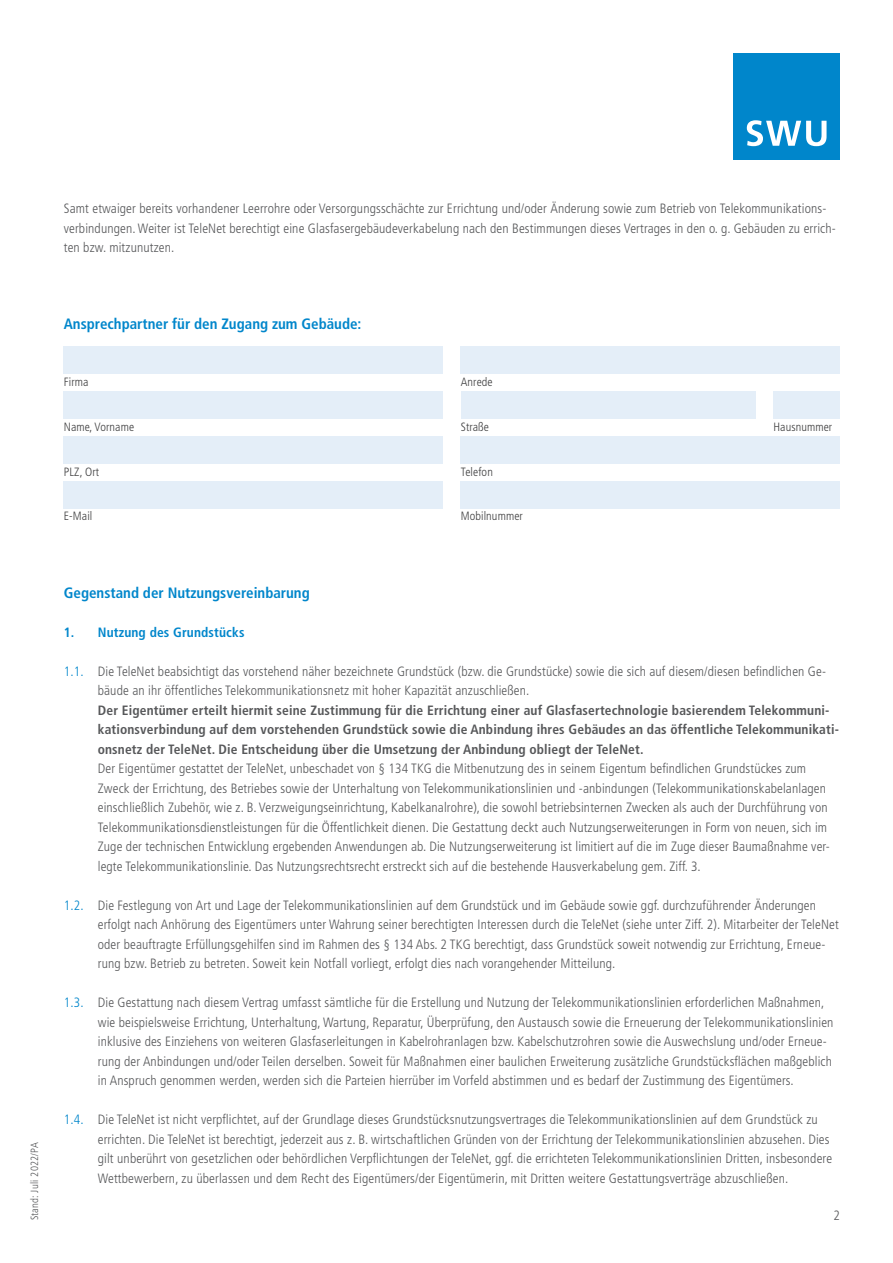
<style>
.page{position:relative;width:893px;height:1263px;background:#fff}
.page>*{position:absolute;margin:0;border:0;box-sizing:border-box;transform-origin:0 0}
.t1{font:700 condensed 15px "Frutiger LT";color:#0086cb}
.t2{font:300 condensed 13.5px/19.5px "Frutiger";letter-spacing:.01em;color:#57585a}
.t3{font:700 condensed 13.5px/19.5px "Frutiger";letter-spacing:.01em;color:#57585a}
.t4{font:700 condensed 13.5px "Frutiger";letter-spacing:.01em;color:#0086cb}
.t5{font:300 condensed 12px "Frutiger LT";letter-spacing:.01em;color:#3e3e3f}
.t6{font:300 condensed 10.5px "Frutiger";letter-spacing:.02em;color:#57585a}
.s1{color:#0086cb}
</style>
<div class="page">
<div style="left:733px;top:53px;width:107px;height:106px;background:#0086cb"></div>
<svg style="left:747px;top:120px;width:79px;height:26px"></svg>
<div style="left:64px;top:346px;width:379px;height:28px;background:#e4eef8"></div>
<div style="left:461px;top:346px;width:379px;height:28px;background:#e4eef8"></div>
<div style="left:64px;top:391px;width:379px;height:27px;background:#e4eef8"></div>
<div style="left:461px;top:481px;width:379px;height:27px;background:#e4eef8"></div>
<div style="left:64px;top:436px;width:379px;height:27px;background:#e4eef8"></div>
<div style="left:64px;top:481px;width:379px;height:27px;background:#e4eef8"></div>
<div style="left:461px;top:436px;width:379px;height:27px;background:#e4eef8"></div>
<div style="left:461px;top:391px;width:294px;height:27px;background:#e4eef8"></div>
<div style="left:773px;top:391px;width:67px;height:27px;background:#e4eef8"></div>
<p class="t2" style="left:64px;top:199px;width:764px">Samt etwaiger bereits vorhandener Leerrohre oder Versorgungsschächte zur Errichtung und/oder Änderung sowie zum Betrieb von Telekommunikations-</p>
<p class="t2" style="left:64px;top:218px;width:773px">verbindungen. Weiter ist TeleNet berechtigt eine Glasfasergebäudeverkabelung nach den Bestimmungen dieses Vertrages in den o. g. Gebäuden zu errich&shy;ten bzw. mitzunutzen.</p>
<p class="t1" style="left:64px;top:315px;width:299px">Ansprechpartner für den Zugang zum Gebäude:</p>
<p class="t5" style="left:64px;top:375px;width:26px">Firma</p>
<p class="t5" style="left:64px;top:420px;width:72px">Name, Vorname</p>
<p class="t5" style="left:64px;top:465px;width:37px">PLZ, Ort</p>
<p class="t5" style="left:64px;top:509px;width:30px">E-Mail</p>
<p class="t5" style="left:461px;top:375px;width:33px">Anrede</p>
<p class="t5" style="left:461px;top:420px;width:30px">Straße</p>
<p class="t5" style="left:773px;top:420px;width:60px">Hausnummer</p>
<p class="t5" style="left:461px;top:465px;width:34px">Telefon</p>
<p class="t5" style="left:461px;top:509px;width:64px">Mobilnummer</p>
<p class="t6" style="left:28px;top:1220px;width:79px;rotate:-90deg">Stand: Juli 2022/PA</p>
<p class="t1" style="left:64px;top:584px;width:248px">Gegenstand der Nutzungsvereinbarung</p>
<p class="t4" style="left:64px;top:624px;width:182px">1. Nutzung des Grundstücks</p>
<p class="t2" style="left:98px;top:661px;width:730px;text-indent:-34px"><span class="s1">1.1.</span> Die TeleNet beabsichtigt das vorstehend näher bezeichnete Grundstück (bzw. die Grundstücke) sowie die sich auf diesem/diesen befindlichen Ge&shy;bäude an ihr öffentliches Telekommunikationsnetz mit hoher Kapazität anzuschließen.</p>
<p class="t3" style="left:98px;top:700px;width:743px">Der Eigentümer erteilt hiermit seine Zustimmung für die Errichtung einer auf Glasfasertechnologie basierendem Telekommuni&shy;kationsverbindung auf dem vorstehenden Grundstück sowie die Anbindung ihres Gebäudes an das öffentliche Telekommunikati&shy;onsnetz der TeleNet. Die Entscheidung über die Umsetzung der Anbindung obliegt der TeleNet.</p>
<p class="t2" style="left:98px;top:759px;width:733px">Der Eigentümer gestattet der TeleNet, unbeschadet von § 134 TKG die Mitbenutzung des in seinem Eigentum befindlichen Grundstückes zum Zweck der Errichtung, des Betriebes sowie der Unterhaltung von Telekommunikationslinien und -anbindungen (Telekommunikationskabelanlagen einschließlich Zubehör, wie z. B. Verzweigungseinrichtung, Kabelkanalrohre), die sowohl betriebsinternen Zwecken als auch der Durchführung von Telekommunikationsdienstleistungen für die Öffentlichkeit dienen. Die Gestattung deckt auch Nutzungserweiterungen in Form von neuen, sich im Zuge der technischen Entwicklung ergebenden Anwendungen ab. Die Nutzungserweiterung ist limitiert auf die im Zuge dieser Baumaßnahme ver&shy;legte Telekommunikationslinie. Das Nutzungsrechtsrecht erstreckt sich auf die bestehende Hausverkabelung gem. Ziff. 3.</p>
<p class="t2" style="left:98px;top:895px;width:743px;text-indent:-34px"><span class="s1">1.2.</span> Die Festlegung von Art und Lage der Telekommunikationslinien auf dem Grundstück und im Gebäude sowie ggf. durchzuführender Änderungen erfolgt nach Anhörung des Eigentümers unter Wahrung seiner berechtigten Interessen durch die TeleNet (siehe unter Ziff. 2). Mitarbeiter der TeleNet oder beauftragte Erfüllungsgehilfen sind im Rahmen des § 134 Abs. 2 TKG berechtigt, dass Grundstück soweit notwendig zur Errichtung, Erneue&shy;rung bzw. Betrieb zu betreten. Soweit kein Notfall vorliegt, erfolgt dies nach vorangehender Mitteilung.</p>
<p class="t2" style="left:98px;top:993px;width:737px;text-indent:-34px"><span class="s1">1.3.</span> Die Gestattung nach diesem Vertrag umfasst sämtliche für die Erstellung und Nutzung der Telekommunikationslinien erforderlichen Maßnahmen, wie beispielsweise Errichtung, Unterhaltung, Wartung, Reparatur, Überprüfung, den Austausch sowie die Erneuerung der Telekommunikationslinien inklusive des Einziehens von weiteren Glasfaserleitungen in Kabelrohranlagen bzw. Kabelschutzrohren sowie die Auswechslung und/oder Erneue&shy;rung der Anbindungen und/oder Teilen derselben. Soweit für Maßnahmen einer baulichen Erweiterung zusätzliche Grundstücksflächen maßgeblich in Anspruch genommen werden, werden sich die Parteien hierrüber im Vorfeld abstimmen und es bedarf der Zustimmung des Eigentümers.</p>
<p class="t2" style="left:98px;top:1110px;width:736px;text-indent:-34px"><span class="s1">1.4.</span> Die TeleNet ist nicht verpflichtet, auf der Grundlage dieses Grundstücksnutzungsvertrages die Telekommunikationslinien auf dem Grundstück zu errichten. Die TeleNet ist berechtigt, jederzeit aus z. B. wirtschaftlichen Gründen von der Errichtung der Telekommunikationslinien abzusehen. Dies gilt unberührt von gesetzlichen oder behördlichen Verpflichtungen der TeleNet, ggf. die errichteten Telekommunikationslinien Dritten, insbesondere Wettbewerbern, zu überlassen und dem Recht des Eigentümers/der Eigentümerin, mit Dritten weitere Gestattungsverträge abzuschließen.</p>
<p class="t2" style="left:833px;top:1206px;width:8px">2</p>
</div>
